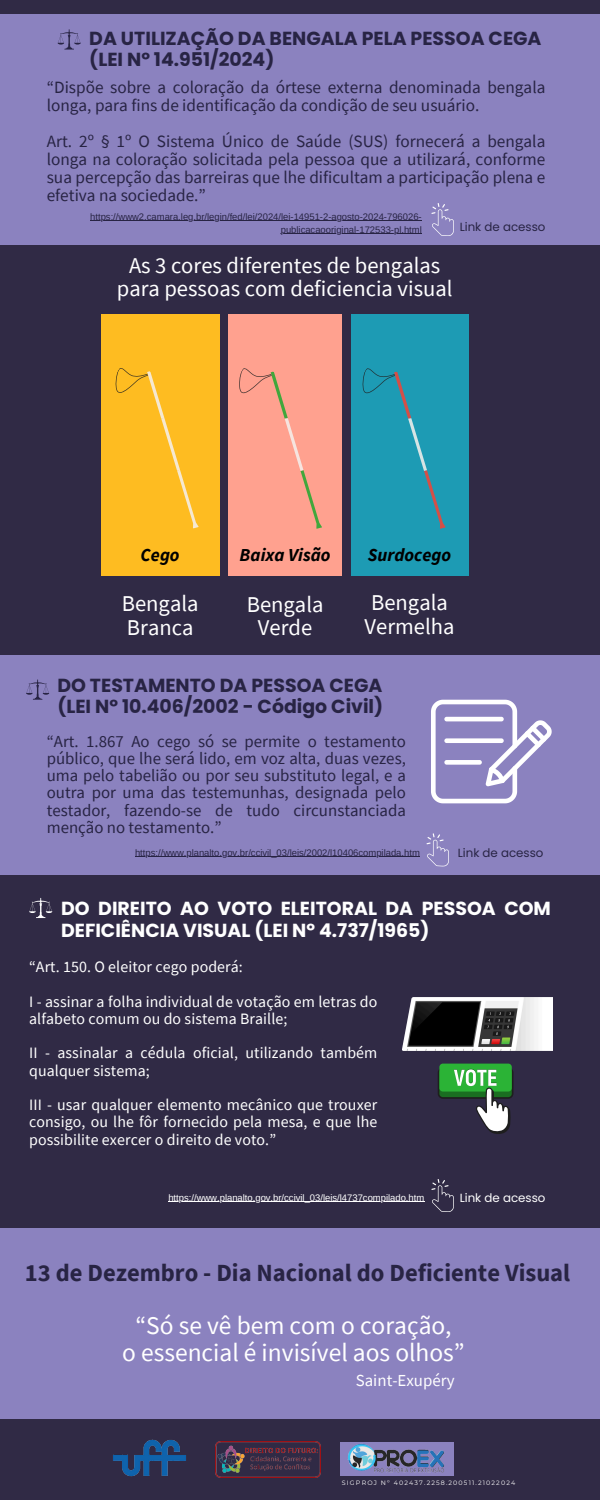
<style>
.page{position:relative;width:600px;height:1500px;background:#302a45}
.page>*{position:absolute;margin:0;border:0;box-sizing:border-box;transform-origin:0 0}
.t1{font:25.5px/26.6px "Source Sans Pro";color:#fff;text-align:center}
.t2{font:700 24.6px "Source Sans Pro";color:#282444}
.t3{font:22.6px/23.7px "Source Sans Pro";color:#fff;text-align:center}
.t4{font:700 18.9px/21.5px "Poppins";color:#282444}
.t5{font:700 18.9px/21.5px "Poppins";color:#fff}
.t6{font:italic 700 18.3px "Source Sans Pro";color:#000}
.t7{font:17.2px/18px "Source Sans Pro";color:#282444}
.t8{font:16.8px/17.2px "Source Sans Pro";color:#282444;text-align:justify}
.t9{font:16.8px "Source Sans Pro";color:#fff}
.t10{font:15.9px/17.2px "Source Sans Pro";letter-spacing:.005em;color:#fff}
.t11{font:11.8px "Poppins";color:#282444}
.t12{font:11.8px "Poppins";color:#fff}
.t13{font:9.4px "Arimo";color:#282444}
.t14{font:9.4px "Arimo";color:#fff}
.t15{font:6.3px "Montserrat";letter-spacing:.18em;color:#fff}
</style>
<div class="page">
<div style="left:0;top:15px;width:600px;height:230px;background:#8b82bf"></div>
<svg style="left:58px;top:29px;width:23px;height:21px"></svg>
<svg style="left:431px;top:203px;width:23px;height:33px"></svg>
<div style="left:0;top:655px;width:600px;height:220px;background:#8b82bf"></div>
<svg style="left:26px;top:680px;width:23px;height:20px"></svg>
<svg style="left:426px;top:833px;width:23px;height:33px"></svg>
<div style="left:101px;top:314px;width:118px;height:262px;background:#febc21"></div>
<div style="left:228px;top:314px;width:114px;height:262px;background:#ffa18f"></div>
<div style="left:351px;top:314px;width:117px;height:262px;background:#1d9bb4"></div>
<svg style="left:362px;top:368px;width:84px;height:161px"></svg>
<svg style="left:239px;top:368px;width:83px;height:161px"></svg>
<svg style="left:115px;top:368px;width:84px;height:161px"></svg>
<svg style="left:431px;top:700px;width:121px;height:103px"></svg>
<svg style="left:431px;top:1179px;width:23px;height:33px"></svg>
<svg style="left:29px;top:898px;width:23px;height:20px"></svg>
<div style="left:438px;top:1068px;width:75px;height:31px;background:#1d281e;border-radius:5px"></div>
<div style="left:439px;top:1069px;width:73px;height:28px;background:#1a6e21;border-radius:4px"></div>
<div style="left:439px;top:1064px;width:73px;height:28px;background:#2bb336;border-radius:4px"></div>
<svg style="left:454px;top:1069px;width:57px;height:65px"></svg>
<img style="left:402px;top:997px;width:150px;height:54px">
<hr style="left:90px;top:221px;width:332px;height:1px;background:#282444">
<hr style="left:281px;top:234px;width:141px;height:1px;background:#282444">
<hr style="left:135px;top:856px;width:285px;height:1px;background:#282444">
<hr style="left:168px;top:1201px;width:256px;height:1px;background:#fff">
<div style="left:0;top:1228px;width:600px;height:191px;background:#8b82bf"></div>
<img style="left:215px;top:1442px;width:105px;height:36px">
<img style="left:113px;top:1439px;width:73px;height:38px">
<div style="left:341px;top:1442px;width:113px;height:34px;background:#8b82bf"></div>
<img style="left:340px;top:1444px;width:105px;height:32px">
<h6 class="t4" style="left:89px;top:27px;width:454px">DA UTILIZAÇÃO DA BENGALA PELA PESSOA CEGA (LEI Nº 14.951/2024)</h6>
<p class="t7" style="left:47px;top:78px;width:500px">“Dispõe sobre a coloração da órtese externa denominada bengala longa, para fins de identificação da condição de seu usuário.</p>
<h4 class="t7" style="left:47px;top:132px;width:500px;text-align:justify">Art. 2º § 1º O Sistema Único de Saúde (SUS) fornecerá a bengala longa na coloração solicitada pela pessoa que a utilizará, conforme sua percepção das barreiras que lhe dificultam a participação plena e efetiva na sociedade.”</h4>
<p class="t13" style="left:90px;top:211px;width:333px">https://www2.camara.leg.br/legin/fed/lei/2024/lei-14951-2-agosto-2024-796026-</p>
<p class="t13" style="left:281px;top:224px;width:143px">publicacaooriginal-172533-pl.html</p>
<p class="t11" style="left:460px;top:218px;width:87px">Link de acesso</p>
<p class="t3" style="left:117px;top:253px;width:337px">As 3 cores diferentes de bengalas para pessoas com deficiencia visual</p>
<p class="t6" style="left:141px;top:543px;width:41px">Cego</p>
<p class="t6" style="left:240px;top:543px;width:93px">Baixa Visão</p>
<h3 class="t6" style="left:368px;top:543px;width:85px">Surdocego</h3>
<h3 class="t3" style="left:122px;top:591px;width:78px;text-align:left">Bengala<br>Branca</h3>
<h3 class="t3" style="left:247px;top:592px;width:78px">Bengala<br>Verde</h3>
<h5 class="t3" style="left:365px;top:590px;width:92px;text-align:left">Bengala<br>Vermelha</h5>
<h3 class="t4" style="left:57px;top:674px;width:327px">DO TESTAMENTO DA PESSOA CEGA (LEI Nº 10.406/2002 - Código Civil)</h3>
<h5 class="t8" style="left:47px;top:732px;width:361px">“Art. 1.867 Ao cego só se permite o testamento público, que lhe será lido, em voz alta, duas vezes, uma pelo tabelião ou por seu substituto legal, e a outra por uma das testemunhas, designada pelo testador, fazendo-se de tudo circunstanciada menção no testamento.”</h5>
<h5 class="t13" style="left:135px;top:847px;width:286px">https://www.planalto.gov.br/ccivil_03/leis/2002/l10406compilada.htm</h5>
<h5 class="t11" style="left:458px;top:845px;width:87px">Link de acesso</h5>
<p class="t5" style="left:61px;top:898px;width:491px">DO DIREITO AO VOTO ELEITORAL DA PESSOA COM<br>DEFICIÊNCIA VISUAL (LEI Nº 4.737/1965)</p>
<p class="t10" style="left:29px;top:958px;width:215px">“Art. 150. O eleitor cego poderá:</p>
<p class="t10" style="left:29px;top:992px;width:350px">I - assinar a folha individual de votação em letras do alfabeto comum ou do sistema Braille;</p>
<p class="t10" style="left:29px;top:1044px;width:350px">II - assinalar a cédula oficial, utilizando também qualquer sistema;</p>
<p class="t10" style="left:29px;top:1096px;width:350px;text-align:justify">III - usar qualquer elemento mecânico que trouxer consigo, ou lhe fôr fornecido pela mesa, e que lhe possibilite exercer o direito de voto.”</p>
<p class="t14" style="left:168px;top:1192px;width:257px">https://www.planalto.gov.br/ccivil_03/leis/l4737compilado.htm</p>
<p class="t12" style="left:460px;top:1190px;width:87px">Link de acesso</p>
<p class="t2" style="left:25px;top:1257px;width:547px">13 de Dezembro - Dia Nacional do Deficiente Visual</p>
<h4 class="t1" style="left:122px;top:1312px;width:344px">“Só se vê bem com o coração,<br>o essencial é invisível aos olhos”</h4>
<p class="t9" style="left:356px;top:1370px;width:100px">Saint-Exupéry</p>
<p class="t15" style="left:342px;top:1479px;width:175px">SIGPROJ Nº 402437.2258.200511.21022024</p>
</div>
